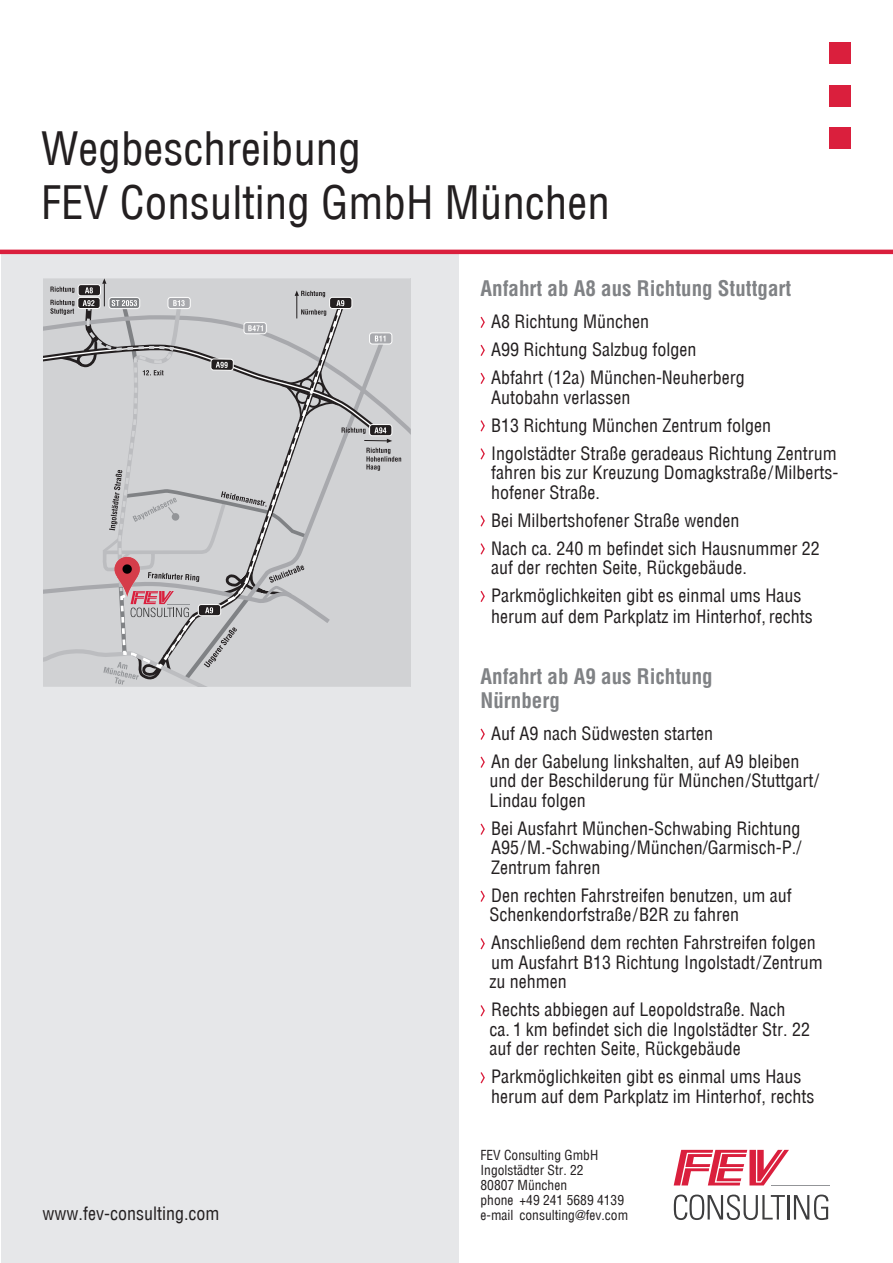
<style>
.page{position:relative;width:893px;height:1263px;background:#fff}
.page>*{position:absolute;margin:0;border:0;box-sizing:border-box;transform-origin:0 0}
.t1{font:45px/54px "Helv Cond";color:#231f20}
.t2{font:700 condensed 21px/24px "Helvetica LT Std";color:#808285}
.t3{font:18px/19.5px "Helv Cond";color:#231f20}
.t4{font:13.5px/15px "Helv Cond";color:#231f20}
</style>
<div class="page">
<div style="left:829px;top:43px;width:21px;height:21px;background:#da1f3d"></div>
<div style="left:829px;top:85px;width:21px;height:21px;background:#da1f3d"></div>
<div style="left:829px;top:128px;width:21px;height:21px;background:#da1f3d"></div>
<div style="left:1px;top:254px;width:458px;height:1009px;background:#e6e7e9"></div>
<hr style="left:0;top:250px;width:893px;height:4px;background:#da1f3d">
<svg style="left:480px;top:316px;width:5px;height:12px"></svg>
<svg style="left:480px;top:344px;width:5px;height:12px"></svg>
<svg style="left:480px;top:372px;width:5px;height:12px"></svg>
<svg style="left:480px;top:420px;width:5px;height:12px"></svg>
<svg style="left:480px;top:448px;width:5px;height:12px"></svg>
<svg style="left:480px;top:515px;width:5px;height:12px"></svg>
<svg style="left:480px;top:543px;width:5px;height:12px"></svg>
<svg style="left:480px;top:590px;width:5px;height:12px"></svg>
<svg style="left:480px;top:728px;width:5px;height:12px"></svg>
<svg style="left:480px;top:756px;width:5px;height:12px"></svg>
<svg style="left:480px;top:823px;width:5px;height:12px"></svg>
<svg style="left:480px;top:890px;width:5px;height:12px"></svg>
<svg style="left:480px;top:938px;width:5px;height:12px"></svg>
<svg style="left:480px;top:1005px;width:5px;height:12px"></svg>
<svg style="left:480px;top:1072px;width:5px;height:12px"></svg>
<svg style="left:674px;top:1194px;width:111px;height:26px"></svg>
<hr style="left:787px;top:1195px;width:2px;height:24px;background:#3e3e3f">
<svg style="left:794px;top:1194px;width:34px;height:26px"></svg>
<hr style="left:771px;top:1185px;width:58px;height:1px;background:#939598">
<svg style="left:674px;top:1150px;width:115px;height:35px"></svg>
<div style="left:43px;top:278px;width:367px;height:409px;background:#d1d2d4"></div>
<svg style="left:43px;top:278px;width:358px;height:407px;background:#c7c6c9"></svg>
<h1 class="t1" style="left:41px;top:121px;width:570px">Wegbeschreibung<br>FEV Consulting GmbH München</h1>
<p class="t2" style="left:480px;top:276px;width:312px">Anfahrt ab A8 aus Richtung Stuttgart</p>
<p class="t3" style="left:491px;top:307px;width:255px;line-height:28px">A8 Richtung München<br>A99 Richtung Salzbug folgen<br>Abfahrt (12a) München-Neuherberg</p>
<p class="t3" style="left:491px;top:383px;width:347px;line-height:28px">Autobahn verlassen<br>B13 Richtung München Zentrum folgen<br>Ingolstädter Straße geradeaus Richtung Zentrum</p>
<p class="t3" style="left:491px;top:462px;width:349px">fahren bis zur Kreuzung Domagkstraße/Milberts&shy;hofener Straße.</p>
<p class="t3" style="left:491px;top:506px;width:330px;line-height:28px">Bei Milbertshofener Straße wenden<br>Nach ca. 240 m befindet sich Hausnummer 22</p>
<p class="t3" style="left:491px;top:553px;width:312px;line-height:28px">auf der rechten Seite, Rückgebäude.<br>Parkmöglichkeiten gibt es einmal ums Haus</p>
<p class="t3" style="left:491px;top:606px;width:323px">herum auf dem Parkplatz im Hinterhof, rechts</p>
<p class="t3" style="left:43px;top:1204px;width:178px">www.fev-consulting.com</p>
<p class="t2" style="left:480px;top:664px;width:234px">Anfahrt ab A9 aus Richtung<br>Nürnberg</p>
<p class="t3" style="left:491px;top:719px;width:310px;line-height:28px">Auf A9 nach Südwesten starten<br>An der Gabelung linkshalten, auf A9 bleiben</p>
<p class="t3" style="left:489px;top:771px;width:331px">und der Beschilderung für München/Stuttgart/<br>Lindau folgen</p>
<p class="t3" style="left:491px;top:818px;width:312px;text-align:justify">Bei Ausfahrt München-Schwabing Richtung A95/M.-Schwabing/München/Garmisch-P./ Zentrum fahren</p>
<p class="t3" style="left:489px;top:885px;width:304px">Den rechten Fahrstreifen benutzen, um auf<br>Schenkendorfstraße/B2R zu fahren</p>
<p class="t3" style="left:489px;top:933px;width:335px">Anschließend dem rechten Fahrstreifen folgen um Ausfahrt B13 Richtung Ingolstadt/Zentrum zu nehmen</p>
<p class="t3" style="left:489px;top:1000px;width:322px">Rechts abbiegen auf Leopoldstraße. Nach<br>ca. 1 km befindet sich die Ingolstädter Str. 22 auf der rechten Seite, Rückgebäude</p>
<p class="t3" style="left:491px;top:1067px;width:325px">Parkmöglichkeiten gibt es einmal ums Haus herum auf dem Parkplatz im Hinterhof, rechts</p>
<p class="t4" style="left:480px;top:1148px;width:149px">FEV Consulting GmbH<br>Ingolstädter Str. 22<br>80807 München<br>phone +49 241 5689 4139 e-mail consulting@fev.com</p>
</div>
